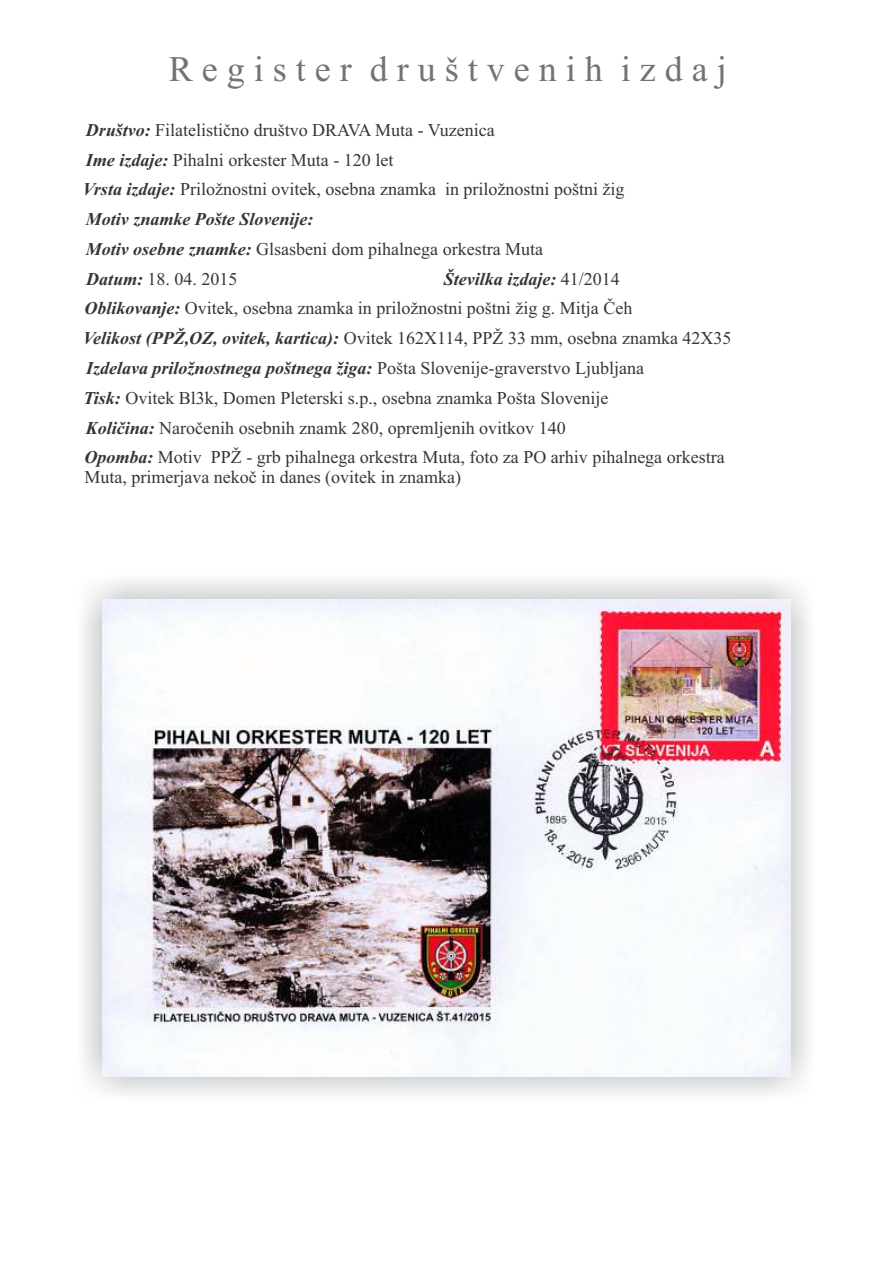
<style>
.page{position:relative;width:893px;height:1263px;background:#fff}
.page>*{position:absolute;margin:0;border:0;box-sizing:border-box;transform-origin:0 0}
.t1{font:36px "Times New Roman";color:#727376}
.t2{font:18px/29.5px "Times New Roman";color:#373435}
.t3{font:italic 700 18px/30.3px "Times New Roman";color:#373435}
.s1{font-weight:700;font-style:italic}
.s2{font-weight:400;font-style:normal}
</style>
<div class="page">
<img style="left:102px;top:599px;width:689px;height:477px">
<h1 class="t1" style="left:169px;top:56px;width:559px">R e g i s t e r d r u š t v e n i h i z d a j</h1>
<p class="t2" style="left:83px;top:117px;width:543px"><span class="s1">Društvo:</span> Filatelistično društvo DRAVA Muta - Vuzenica<br><span class="s1">Ime izdaje:</span> Pihalni orkester Muta - 120 let<br><span class="s1">Vrsta izdaje:</span> Priložnostni ovitek, osebna znamka in priložnostni poštni žig</p>
<p class="t3" style="left:86px;top:206px;width:459px">Motiv znamke Pošte Slovenije:<br>Motiv osebne znamke: <span class="s2">Glsasbeni dom pihalnega orkestra Muta</span></p>
<p class="t2" style="left:86px;top:266px;width:153px"><span class="s1">Datum:</span> 18. 04. 2015</p>
<p class="t3" style="left:444px;top:266px;width:177px">Številka izdaje: <span class="s2">41/2014</span></p>
<p class="t2" style="left:84px;top:295px;width:549px"><span class="s1">Oblikovanje:</span> Ovitek, osebna znamka in priložnostni poštni žig g. Mitja Čeh</p>
<p class="t2" style="left:83px;top:325px;width:650px"><span class="s1">Velikost (PPŽ,OZ, ovitek, kartica):</span> Ovitek 162X114, PPŽ 33 mm, osebna znamka 42X35</p>
<p class="t3" style="left:86px;top:355px;width:560px">Izdelava priložnostnega poštnega žiga: <span class="s2">Pošta Slovenije-graverstvo Ljubljana</span></p>
<p class="t2" style="left:84px;top:385px;width:526px"><span class="s1">Tisk:</span> Ovitek Bl3k, Domen Pleterski s.p., osebna znamka Pošta Slovenije</p>
<p class="t2" style="left:84px;top:415px;width:642px"><span class="s1">Količina:</span> Naročenih osebnih znamk 280, opremljenih ovitkov 140<br><span class="s1">Opomba:</span> Motiv PPŽ - grb pihalnega orkestra Muta, foto za PO arhiv pihalnega orkestra</p>
<p class="t2" style="left:84px;top:464px;width:378px">Muta, primerjava nekoč in danes (ovitek in znamka)</p>
</div>
